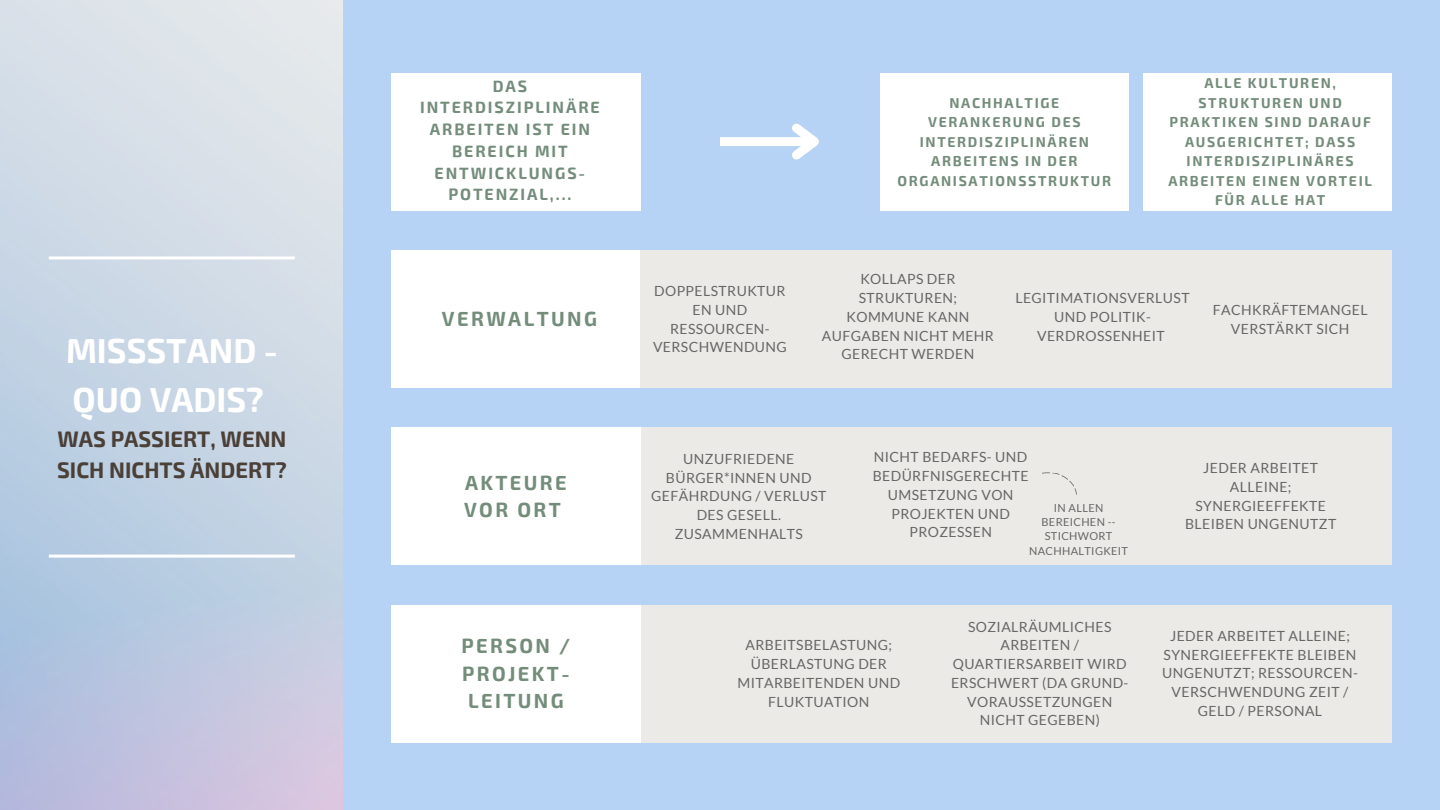
<style>
.page{position:relative;width:1440px;height:810px;background:#b6d2f4}
.page>*{position:absolute;margin:0;border:0;box-sizing:border-box;transform-origin:0 0}
.t1{font:700 34px/48.8px "Exo 2";color:#fff}
.t2{font:700 22px/30.8px "Exo 2";color:#4b4038}
.t3{font:700 20px/27.8px "Exo 2";letter-spacing:.12em;color:#748d7b}
.t4{font:700 16px/21.8px "Exo 2";letter-spacing:.12em;color:#748d7b;text-align:center}
.t5{font:14px/18.8px "Lato";letter-spacing:.03em;color:#666;text-align:center}
.t6{font:700 14px/19.5px "Exo 2";letter-spacing:.12em;color:#748d7b;text-align:center}
.t7{font:11px/14.2px "Lato";letter-spacing:.03em;color:#666;text-align:center}
</style>
<div class="page">
<img style="left:0;top:0;width:343px;height:810px">
<div style="left:391px;top:250px;width:249px;height:138px;background:#fff"></div>
<div style="left:391px;top:73px;width:249px;height:138px;background:#fff"></div>
<div style="left:640px;top:250px;width:752px;height:138px;background:#ebeae6"></div>
<div style="left:640px;top:427px;width:752px;height:138px;background:#ebeae6"></div>
<div style="left:640px;top:605px;width:752px;height:138px;background:#ebeae6"></div>
<div style="left:391px;top:427px;width:249px;height:138px;background:#fff"></div>
<div style="left:391px;top:605px;width:249px;height:138px;background:#fff"></div>
<hr style="left:49px;top:256px;width:246px;height:3px;background:#fff">
<hr style="left:49px;top:555px;width:246px;height:3px;background:#fff">
<div style="left:1143px;top:73px;width:249px;height:138px;background:#fff"></div>
<div style="left:880px;top:73px;width:249px;height:138px;background:#fff"></div>
<div style="left:720px;top:137px;width:94px;height:9px;background:#fff"></div>
<svg style="left:792px;top:123px;width:27px;height:37px"></svg>
<svg style="left:1042px;top:472px;width:35px;height:23px"></svg>
<h1 class="t1" style="left:66px;top:325px;width:213px">MISSSTAND -<br>QUO VADIS?</h1>
<h2 class="t2" style="left:57px;top:423px;width:231px">WAS PASSIERT, WENN<br>SICH NICHTS ÄNDERT?</h2>
<p class="t4" style="left:420px;top:74px;width:181px">DAS<br>INTERDISZIPLINÄRE<br>ARBEITEN IST EIN<br>BEREICH MIT<br>ENTWICKLUNGS-<br>POTENZIAL,...</p>
<h3 class="t3" style="left:442px;top:304px;width:157px">VERWALTUNG</h3>
<h3 class="t3" style="left:464px;top:468px;width:104px">AKTEURE<br>VOR ORT</h3>
<h3 class="t3" style="left:461px;top:631px;width:110px;text-align:center">PERSON /<br>PROJEKT-<br>LEITUNG</h3>
<p class="t6" style="left:898px;top:92px;width:215px">NACHHALTIGE<br>VERANKERUNG DES<br>INTERDISZIPLINÄREN<br>ARBEITENS IN DER<br>ORGANISATIONSSTRUKTUR</p>
<p class="t6" style="left:1168px;top:73px;width:205px">ALLE KULTUREN,<br>STRUKTUREN UND<br>PRAKTIKEN SIND DARAUF<br>AUSGERICHTET; DASS<br>INTERDISZIPLINÄRES<br>ARBEITEN EINEN VORTEIL<br>FÜR ALLE HAT</p>
<p class="t5" style="left:653px;top:281px;width:135px">DOPPELSTRUKTUR<br>EN UND<br>RESSOURCEN-<br>VERSCHWENDUNG</p>
<p class="t5" style="left:822px;top:270px;width:174px">KOLLAPS DER<br>STRUKTUREN;<br>KOMMUNE KANN<br>AUFGABEN NICHT MEHR<br>GERECHT WERDEN</p>
<p class="t5" style="left:1015px;top:288px;width:176px">LEGITIMATIONSVERLUST<br>UND POLITIK-<br>VERDROSSENHEIT</p>
<p class="t5" style="left:1213px;top:300px;width:156px">FACHKRÄFTEMANGEL<br>VERSTÄRKT SICH</p>
<p class="t5" style="left:651px;top:449px;width:177px">UNZUFRIEDENE<br>BÜRGER*INNEN UND<br>GEFÄHRDUNG / VERLUST<br>DES GESELL.<br>ZUSAMMENHALTS</p>
<p class="t5" style="left:873px;top:447px;width:157px">NICHT BEDARFS- UND<br>BEDÜRFNISGERECHTE<br>UMSETZUNG VON<br>PROJEKTEN UND<br>PROZESSEN</p>
<p class="t7" style="left:1029px;top:501px;width:101px">IN ALLEN<br>BEREICHEN --<br>STICHWORT<br>NACHHALTIGKEIT</p>
<p class="t5" style="left:1185px;top:458px;width:153px">JEDER ARBEITET<br>ALLEINE;<br>SYNERGIEEFFEKTE<br>BLEIBEN UNGENUTZT</p>
<p class="t5" style="left:737px;top:635px;width:164px">ARBEITSBELASTUNG;<br>ÜBERLASTUNG DER<br>MITARBEITENDEN UND<br>FLUKTUATION</p>
<p class="t5" style="left:951px;top:617px;width:179px">SOZIALRÄUMLICHES<br>ARBEITEN /<br>QUARTIERSARBEIT WIRD<br>ERSCHWERT (DA GRUND-<br>VORAUSSETZUNGEN<br>NICHT GEGEBEN)</p>
<p class="t5" style="left:1162px;top:626px;width:197px">JEDER ARBEITET ALLEINE;<br>SYNERGIEEFFEKTE BLEIBEN<br>UNGENUTZT; RESSOURCEN-<br>VERSCHWENDUNG ZEIT /<br>GELD / PERSONAL</p>
</div>
